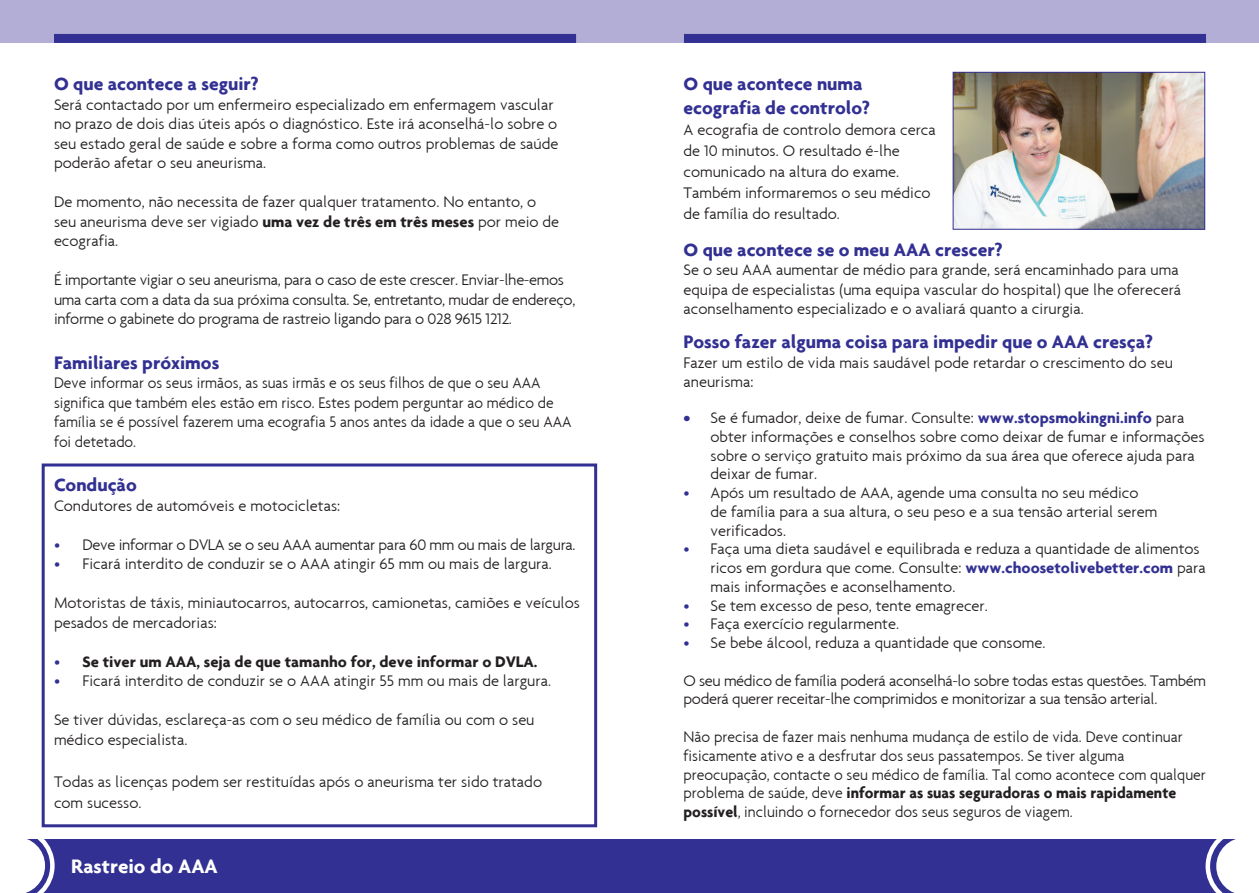
<style>
.page{position:relative;width:1259px;height:893px;background:#fff}
.page>*{position:absolute;margin:0;border:0;box-sizing:border-box;transform-origin:0 0}
.t1{font:700 21px "Agenda";color:#fff}
.subheading{font:700 19.5px/23.4px "Agenda";color:#323092}
.body_text{font:700 19.5px "Agenda";color:#323092}
.body_text-2{font:300 16.5px/19.5px "Agenda";color:#231f20}
.body_text-3{font:300 16.5px/19.5px "Agenda";letter-spacing:-.02em;color:#231f20}
.body_text-4{font:300 16.5px/18.8px "Agenda";color:#231f20;scale:.96 1}
.body_text-5{font:300 16.5px/19.5px "Agenda";color:#231f20;scale:.95 1}
.body_text-6{font:700 16.5px "Agenda";color:#231f20}
.s1{font-weight:700}
.s2{color:#323092}
.s3{font-weight:300;color:#323092}
.s4{font-weight:700;color:#323092}
</style>
<div class="page">
<div style="left:0;top:0;width:1259px;height:43px;background:#b3aed5"></div>
<div style="left:16px;top:839px;width:1228px;height:54px;background:#323092"></div>
<div style="left:54px;top:34px;width:522px;height:9px;background:#323092"></div>
<svg style="left:16px;top:827px;width:39px;height:66px"></svg>
<svg style="left:1205px;top:839px;width:39px;height:54px"></svg>
<div style="left:684px;top:34px;width:522px;height:9px;background:#323092"></div>
<img style="left:954px;top:74px;width:249px;height:154px">
<div style="left:952px;top:72px;width:253px;height:158px;border:1px solid #323092"></div>
<div style="left:42px;top:463px;width:555px;height:364px;border:3px solid #323092"></div>
<p class="subheading" style="left:54px;top:72px;width:206px">O que acontece a seguir?</p>
<p class="body_text-2" style="left:54px;top:94px;width:506px">Será contactado por um enfermeiro especializado em enfermagem vascular no prazo de dois dias úteis após o diagnóstico. Este irá aconselhá-lo sobre o seu estado geral de saúde e sobre a forma como outros problemas de saúde poderão afetar o seu aneurisma.</p>
<p class="body_text-2" style="left:54px;top:192px;width:507px">De momento, não necessita de fazer qualquer tratamento. No entanto, o seu aneurisma deve ser vigiado <span class="s1">uma vez de três em três meses</span> por meio de ecografia.</p>
<p class="body_text-3" style="left:54px;top:270px;width:523px">É importante vigiar o seu aneurisma, para o caso de este crescer. Enviar-lhe-emos uma carta com a data da sua próxima consulta. Se, entretanto, mudar de endereço, informe o gabinete do programa de rastreio ligando para o 028 9615 1212.</p>
<p class="subheading" style="left:54px;top:350px;width:167px">Familiares próximos</p>
<p class="body_text-5" style="left:54px;top:373px;width:546px">Deve informar os seus irmãos, as suas irmãs e os seus filhos de que o seu AAA significa que também eles estão em risco. Estes podem perguntar ao médico de família se é possível fazerem uma ecografia 5 anos antes da idade a que o seu AAA foi detetado.</p>
<p class="body_text" style="left:54px;top:473px;width:84px">Condução</p>
<p class="body_text-2" style="left:54px;top:495px;width:288px">Condutores de automóveis e motocicletas:</p>
<p class="body_text-3" style="left:54px;top:534px;width:523px"><span class="s2">•</span> Deve informar o DVLA se o seu AAA aumentar para 60 mm ou mais de largura.</p>
<p class="body_text-2" style="left:54px;top:554px;width:499px"><span class="s2">•</span> Ficará interdito de conduzir se o AAA atingir 65 mm ou mais de largura.</p>
<p class="body_text-2" style="left:54px;top:593px;width:527px">Motoristas de táxis, miniautocarros, autocarros, camionetas, camiões e veículos pesados de mercadorias:</p>
<p class="body_text-6" style="left:54px;top:651px;width:485px"><span class="s3">•</span> Se tiver um AAA, seja de que tamanho for, deve informar o DVLA.</p>
<p class="body_text-2" style="left:54px;top:671px;width:499px"><span class="s2">•</span> Ficará interdito de conduzir se o AAA atingir 55 mm ou mais de largura.</p>
<p class="body_text-2" style="left:54px;top:710px;width:482px">Se tiver dúvidas, esclareça-as com o seu médico de família ou com o seu médico especialista.</p>
<p class="body_text-2" style="left:54px;top:771px;width:489px;line-height:21px">Todas as licenças podem ser restituídas após o aneurisma ter sido tratado com sucesso.</p>
<p class="t1" style="left:71px;top:853px;width:148px">Rastreio do AAA</p>
<p class="subheading" style="left:683px;top:72px;width:188px">O que acontece numa ecografia de controlo?</p>
<p class="body_text-2" style="left:683px;top:119px;width:254px;line-height:21px">A ecografia de controlo demora cerca de 10 minutos. O resultado é-lhe comunicado na altura do exame.<br>Também informaremos o seu médico de família do resultado.</p>
<p class="subheading" style="left:683px;top:237px;width:321px">O que acontece se o meu AAA crescer?</p>
<p class="body_text-2" style="left:683px;top:260px;width:499px">Se o seu AAA aumentar de médio para grande, será encaminhado para uma equipa de especialistas (uma equipa vascular do hospital) que lhe oferecerá aconselhamento especializado e o avaliará quanto a cirurgia.</p>
<p class="subheading" style="left:683px;top:330px;width:471px">Posso fazer alguma coisa para impedir que o AAA cresça?</p>
<p class="body_text-2" style="left:683px;top:352px;width:491px">Fazer um estilo de vida mais saudável pode retardar o crescimento do seu aneurisma:</p>
<p class="body_text-2" style="left:710px;top:408px;width:495px;line-height:18.8px;text-indent:-27px"><span class="s4">•</span> Se é fumador, deixe de fumar. Consulte: <span class="s4">www.stopsmokingni.info</span> para obter informações e conselhos sobre como deixar de fumar e informações sobre o serviço gratuito mais próximo da sua área que oferece ajuda para deixar de fumar.</p>
<p class="body_text-2" style="left:710px;top:483px;width:448px;line-height:18.8px;text-indent:-27px"><span class="s2">•</span> Após um resultado de AAA, agende uma consulta no seu médico de família para a sua altura, o seu peso e a sua tensão arterial serem verificados.</p>
<p class="body_text-2" style="left:710px;top:539px;width:497px;line-height:18.8px;text-indent:-27px"><span class="s2">•</span> Faça uma dieta saudável e equilibrada e reduza a quantidade de alimentos ricos em gordura que come. Consulte: <span class="s4">www.choosetolivebetter.com</span> para mais informações e aconselhamento.</p>
<p class="body_text-2" style="left:683px;top:595px;width:306px"><span class="s2">•</span> Se tem excesso de peso, tente emagrecer.</p>
<p class="body_text-2" style="left:683px;top:614px;width:217px"><span class="s2">•</span> Faça exercício regularmente.</p>
<p class="body_text-2" style="left:683px;top:633px;width:363px"><span class="s2">•</span> Se bebe álcool, reduza a quantidade que consome.</p>
<p class="body_text-3" style="left:683px;top:671px;width:524px;line-height:18.8px">O seu médico de família poderá aconselhá-lo sobre todas estas questões. Também poderá querer receitar-lhe comprimidos e monitorizar a sua tensão arterial.</p>
<p class="body_text-4" style="left:683px;top:727px;width:546px">Não precisa de fazer mais nenhuma mudança de estilo de vida. Deve continuar fisicamente ativo e a desfrutar dos seus passatempos. Se tiver alguma preocupação, contacte o seu médico de família. Tal como acontece com qualquer problema de saúde, deve <span class="s1">informar as suas seguradoras o mais rapidamente possível</span>, incluindo o fornecedor dos seus seguros de viagem.</p>
</div>
